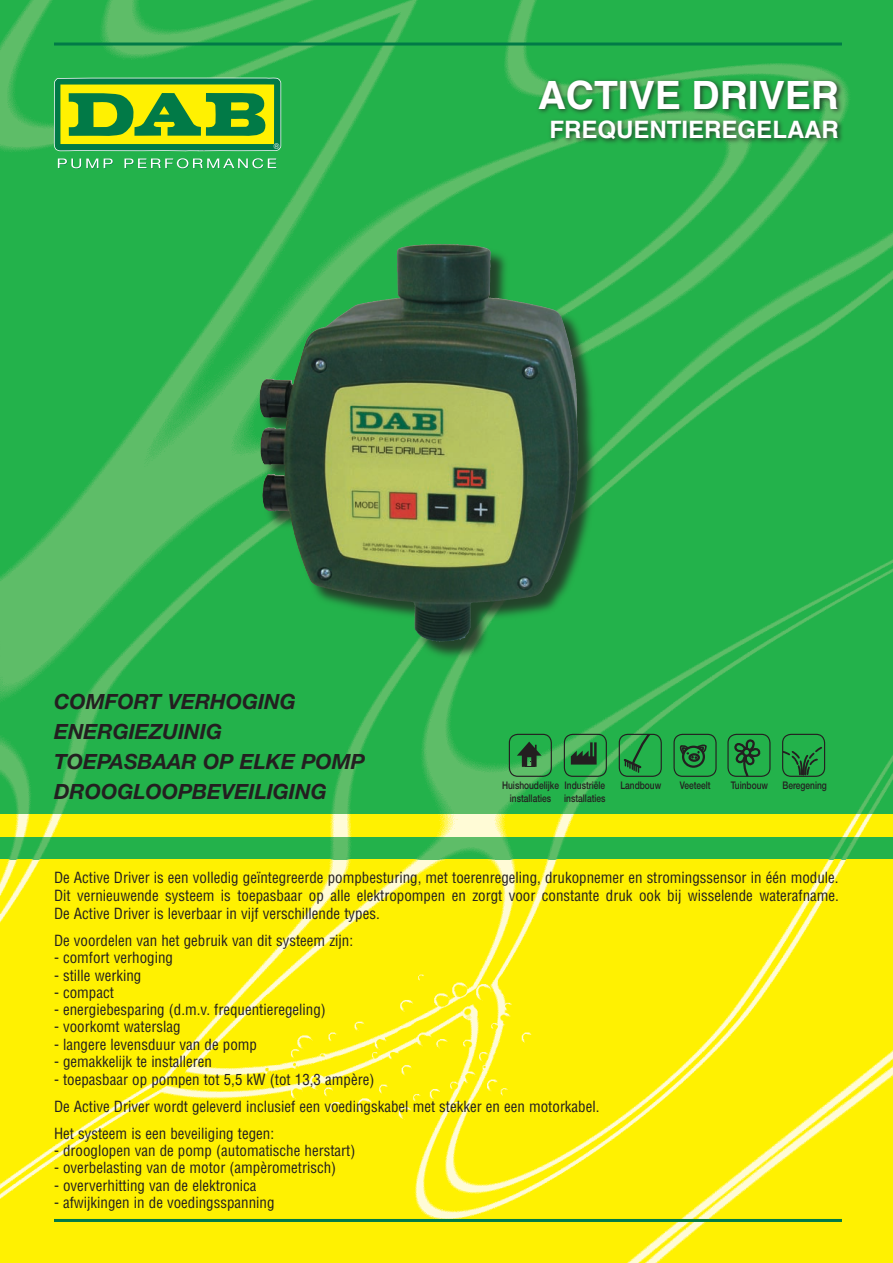
<style>
.page{position:relative;width:893px;height:1263px;background:#fff}
.page>*{position:absolute;margin:0;border:0;box-sizing:border-box;transform-origin:0 0}
.t1{font:700 39px "Helvetica";color:#fff}
.t2{font:700 24px "Helvetica";color:#fff}
.t3{font:italic 700 21px/30px "Helvetica Neue";color:#231f20}
.t4{font:condensed 15px/18px "Helvetica";color:#231f20;text-align:justify}
.t5{font:500 10.5px/12.6px "Helvetica Neue";color:#231f20;text-align:center;scale:.8 1}
.t6{font:7.95px "Helvetica";color:#fff}
</style>
<div class="page">
<img style="left:0;top:0;width:893px;height:814px">
<img style="left:0;top:814px;width:893px;height:449px">
<hr style="left:54px;top:43px;width:788px;height:3px;background:#017a47">
<img style="left:0;top:837px;width:893px;height:22px">
<svg style="left:53px;top:76px;width:229px;height:76px;background:#76b32d"></svg>
<svg style="left:58px;top:159px;width:55px;height:10px"></svg>
<svg style="left:124px;top:158px;width:153px;height:11px;background:#57c078"></svg>
<div style="left:260px;top:245px;width:339px;height:417px;background:#231f20;opacity:.75"></div>
<img style="left:425px;top:244px;width:82px;height:55px">
<svg style="left:508px;top:733px;width:44px;height:43px;background:#349048"></svg>
<svg style="left:563px;top:733px;width:44px;height:43px;background:#318e47"></svg>
<svg style="left:618px;top:733px;width:44px;height:43px;background:#279945"></svg>
<svg style="left:673px;top:733px;width:44px;height:43px;background:#238f40"></svg>
<svg style="left:727px;top:733px;width:44px;height:43px;background:#238c40"></svg>
<svg style="left:781px;top:733px;width:45px;height:43px;background:#239542"></svg>
<hr style="left:54px;top:1219px;width:788px;height:3px;background:#017a47">
<div style="left:535px;top:76px;width:309px;height:69px;background:#231f20;opacity:.75"></div>
<p class="t6" style="left:274px;top:140px;width:7px">®</p>
<h1 class="t1" style="left:538px;top:60px;width:303px">ACTIVE DRIVER</h1>
<h2 class="t2" style="left:550px;top:108px;width:291px">FREQUENTIEREGELAAR</h2>
<h3 class="t3" style="left:54px;top:686px;width:312px">COMFORT VERHOGING<br>ENERGIEZUINIG<br>TOEPASBAAR OP ELKE POMP<br>DROOGLOOPBEVEILIGING</h3>
<p class="t5" style="left:502px;top:779px;width:73px">Huishoudelijke installaties</p>
<p class="t5" style="left:564px;top:779px;width:53px;text-align:left">Industriële installaties</p>
<p class="t5" style="left:620px;top:779px;width:53px">Landbouw</p>
<p class="t5" style="left:680px;top:779px;width:40px">Veeteelt</p>
<p class="t5" style="left:731px;top:779px;width:48px">Tuinbouw</p>
<p class="t5" style="left:782px;top:779px;width:57px">Beregening</p>
<p class="t4" style="left:54px;top:868px;width:786px">De Active Driver is een volledig geïntegreerde pompbesturing, met toerenregeling, drukopnemer en stromingssensor in één module.<br>Dit vernieuwende systeem is toepasbaar op alle elektropompen en zorgt voor constante druk ook bij wisselende waterafname.<br>De Active Driver is leverbaar in vijf verschillende types.</p>
<p class="t4" style="left:54px;top:931px;width:301px">De voordelen van het gebruik van dit systeem zijn:</p>
<p class="t4" style="left:54px;top:949px;width:121px">- comfort verhoging</p>
<p class="t4" style="left:54px;top:966px;width:89px">- stille werking</p>
<p class="t4" style="left:54px;top:983px;width:61px">- compact</p>
<p class="t4" style="left:54px;top:1000px;width:273px">- energiebesparing (d.m.v. frequentieregeling)</p>
<p class="t4" style="left:54px;top:1018px;width:128px">- voorkomt waterslag</p>
<p class="t4" style="left:54px;top:1035px;width:205px">- langere levensduur van de pomp</p>
<p class="t4" style="left:54px;top:1052px;width:160px">- gemakkelijk te installeren</p>
<p class="t4" style="left:54px;top:1066px;width:547px;line-height:27px;text-align:left">- toepasbaar op pompen tot 5,5 kW (tot 13,3 ampère)<br>De Active Driver wordt geleverd inclusief een voedingskabel met stekker en een motorkabel.<br>Het systeem is een beveiliging tegen:</p>
<p class="t4" style="left:54px;top:1141px;width:303px">- drooglopen van de pomp (automatische herstart)</p>
<p class="t4" style="left:54px;top:1159px;width:284px">- overbelasting van de motor (ampèrometrisch)</p>
<p class="t4" style="left:54px;top:1176px;width:204px">- oververhitting van de elektronica</p>
<p class="t4" style="left:54px;top:1193px;width:222px">- afwijkingen in de voedingsspanning</p>
</div>
